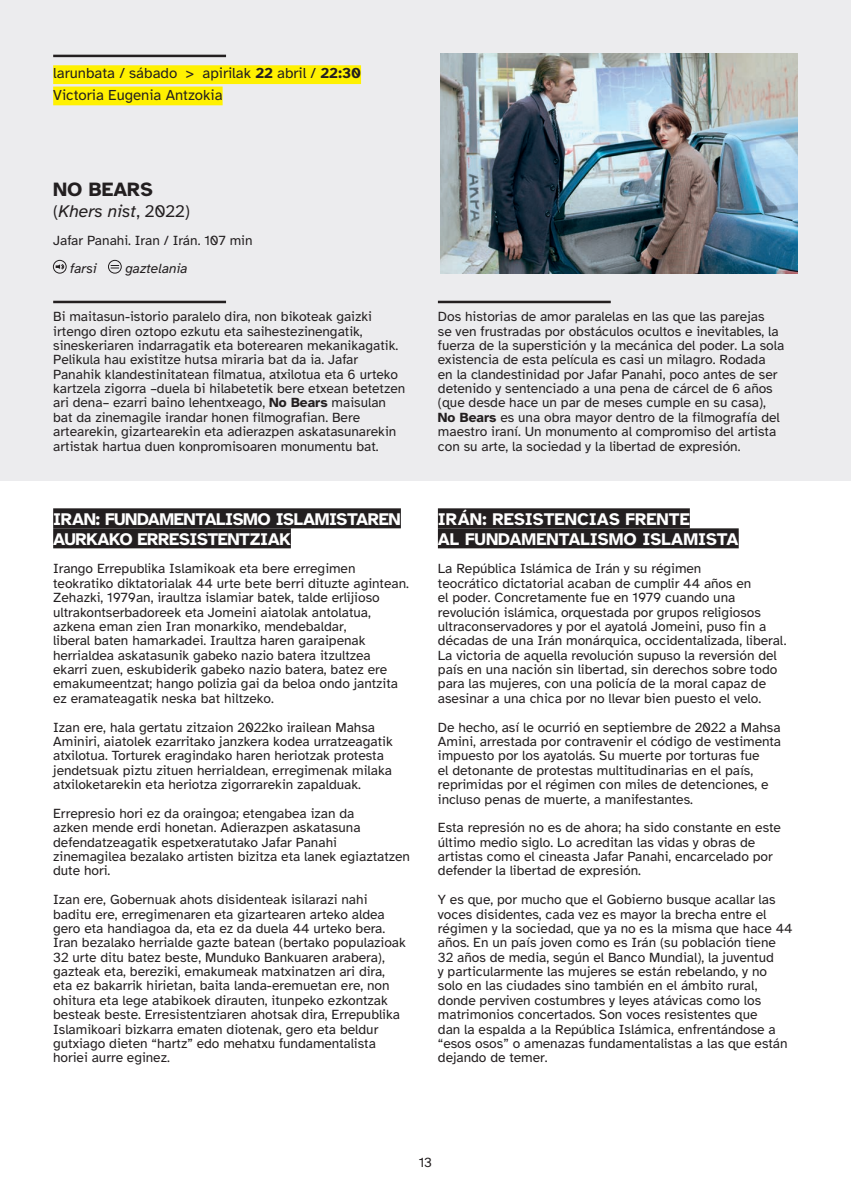
<style>
.page{position:relative;width:851px;height:1188px;background:#fff}
.page>*{position:absolute;margin:0;border:0;box-sizing:border-box;transform-origin:0 0}
.TITULO_PELICULA{font:700 20px "Atkinson Hyperlegible";color:#231f20}
.TITULO_TEMA{font:700 17.5px "Atkinson Hyperlegible";letter-spacing:-.025em;color:#fff}
.TITULO_TEMA-2{font:700 17.5px "Atkinson Hyperlegible";color:#fff}
.TITULO_IDIOMA_ORIGIN{font:italic 17.5px "Atkinson Hyperlegible";color:#231f20}
.FECHA_SUBRAYADO{font:15px "Atkinson Hyperlegible";color:#231f20}
.TEXTO_TEMA{font:13.75px/14.4px "Atkinson Hyperlegible";color:#231f20}
.SINOPSIS{font:13.75px/14.4px "Atkinson Hyperlegible";color:#231f20}
.FICHA_TECNICA{font:13.75px "Atkinson Hyperlegible";color:#231f20}
.FICHA_TECNICA-2{font:italic 13.75px "Atkinson Hyperlegible";color:#231f20}
.s1{font-weight:700}
.s2{font-style:normal}
</style>
<div class="page">
<div style="left:0;top:0;width:850px;height:480px;background:#ececee"></div>
<div style="left:53px;top:508px;width:348px;height:20px;background:#231f20"></div>
<div style="left:53px;top:528px;width:238px;height:20px;background:#231f20"></div>
<div style="left:438px;top:508px;width:251px;height:20px;background:#231f20"></div>
<div style="left:438px;top:528px;width:300px;height:20px;background:#231f20"></div>
<img style="left:440px;top:53px;width:357px;height:220px">
<hr style="left:438px;top:300px;width:172px;height:3px;background:#231f20">
<hr style="left:53px;top:300px;width:173px;height:3px;background:#231f20">
<svg style="left:56px;top:264px;width:8px;height:5px"></svg>
<div style="left:53px;top:260px;width:13px;height:13px;border:1px solid #231f20;border-radius:50%"></div>
<svg style="left:111px;top:265px;width:8px;height:3px"></svg>
<div style="left:108px;top:260px;width:13px;height:13px;border:1px solid #231f20;border-radius:50%"></div>
<div style="left:53px;top:65px;width:308px;height:19px;background:#fff101"></div>
<div style="left:53px;top:86px;width:169px;height:19px;background:#fff101"></div>
<hr style="left:53px;top:55px;width:173px;height:2px;background:#231f20">
<p class="FECHA_SUBRAYADO" style="left:53px;top:65px;width:309px">larunbata / sábado &gt; apirilak <span class="s1">22</span> abril / <span class="s1">22:30</span></p>
<p class="FECHA_SUBRAYADO" style="left:53px;top:86px;width:171px">Victoria Eugenia Antzokia</p>
<p class="TITULO_PELICULA" style="left:53px;top:177px;width:101px">NO BEARS</p>
<p class="TITULO_IDIOMA_ORIGIN" style="left:53px;top:201px;width:138px"><span class="s2">(</span>Khers nist<span class="s2">, 2022)</span></p>
<p class="FICHA_TECNICA" style="left:53px;top:233px;width:201px">Jafar Panahi. Iran / Irán. 107 min</p>
<p class="FICHA_TECNICA-2" style="left:70px;top:261px;width:28px">farsi</p>
<p class="FICHA_TECNICA-2" style="left:125px;top:261px;width:64px">gaztelania</p>
<p class="SINOPSIS" style="left:53px;top:309px;width:353px">Bi maitasun-istorio paralelo dira, non bikoteak gaizki irtengo diren oztopo ezkutu eta saihestezinengatik, sineskeriaren indarragatik eta boterearen mekanikagatik.<br>Pelikula hau existitze hutsa miraria bat da ia. Jafar Panahik klandestinitatean filmatua, atxilotua eta 6 urteko kartzela zigorra –duela bi hilabetetik bere etxean betetzen ari dena– ezarri baino lehentxeago, <span class="s1">No Bears</span> maisulan bat da zinemagile irandar honen filmografian. Bere artearekin, gizartearekin eta adierazpen askatasunarekin artistak hartua duen konpromisoaren monumentu bat.</p>
<p class="TITULO_TEMA" style="left:53px;top:508px;width:349px">IRAN: FUNDAMENTALISMO ISLAMISTAREN</p>
<p class="TITULO_TEMA" style="left:53px;top:528px;width:239px">AURKAKO ERRESISTENTZIAK</p>
<p class="TEXTO_TEMA" style="left:53px;top:561px;width:357px">Irango Errepublika Islamikoak eta bere erregimen teokratiko diktatorialak 44 urte bete berri dituzte agintean.<br>Zehazki, 1979an, iraultza islamiar batek, talde erlijioso ultrakontserbadoreek eta Jomeini aiatolak antolatua, azkena eman zien Iran monarkiko, mendebaldar,<br>liberal baten hamarkadei. Iraultza haren garaipenak herrialdea askatasunik gabeko nazio batera itzultzea<br>ekarri zuen, eskubiderik gabeko nazio batera, batez ere emakumeentzat; hango polizia gai da beloa ondo jantzita ez eramateagatik neska bat hiltzeko.</p>
<p class="TEXTO_TEMA" style="left:53px;top:719px;width:341px">Izan ere, hala gertatu zitzaion 2022ko irailean Mahsa Aminiri, aiatolek ezarritako janzkera kodea urratzeagatik atxilotua. Torturek eragindako haren heriotzak protesta jendetsuak piztu zituen herrialdean, erregimenak milaka atxiloketarekin eta heriotza zigorrarekin zapalduak.</p>
<p class="TEXTO_TEMA" style="left:53px;top:806px;width:358px">Errepresio hori ez da oraingoa; etengabea izan da<br>azken mende erdi honetan. Adierazpen askatasuna defendatzeagatik espetxeratutako Jafar Panahi zinemagilea bezalako artisten bizitza eta lanek egiaztatzen dute hori.</p>
<p class="TEXTO_TEMA" style="left:53px;top:892px;width:354px">Izan ere, Gobernuak ahots disidenteak isilarazi nahi baditu ere, erregimenaren eta gizartearen arteko aldea gero eta handiagoa da, eta ez da duela 44 urteko bera.<br>Iran bezalako herrialde gazte batean (bertako populazioak 32 urte ditu batez beste, Munduko Bankuaren arabera), gazteak eta, bereziki, emakumeak matxinatzen ari dira, eta ez bakarrik hirietan, baita landa-eremuetan ere, non ohitura eta lege atabikoek dirauten, itunpeko ezkontzak besteak beste. Erresistentziaren ahotsak dira, Errepublika Islamikoari bizkarra ematen diotenak, gero eta beldur gutxiago dieten “hartz” edo mehatxu fundamentalista horiei aurre eginez.</p>
<p class="SINOPSIS" style="left:438px;top:309px;width:348px">Dos historias de amor paralelas en las que las parejas<br>se ven frustradas por obstáculos ocultos e inevitables, la fuerza de la superstición y la mecánica del poder. La sola existencia de esta película es casi un milagro. Rodada<br>en la clandestinidad por Jafar Panahi, poco antes de ser detenido y sentenciado a una pena de cárcel de 6 años (que desde hace un par de meses cumple en su casa), <span class="s1">No Bears</span> es una obra mayor dentro de la filmografía del maestro iraní. Un monumento al compromiso del artista con su arte, la sociedad y la libertad de expresión.</p>
<p class="TITULO_TEMA-2" style="left:438px;top:508px;width:253px">IRÁN: RESISTENCIAS FRENTE</p>
<p class="TITULO_TEMA-2" style="left:438px;top:528px;width:302px">AL FUNDAMENTALISMO ISLAMISTA</p>
<p class="TEXTO_TEMA" style="left:438px;top:561px;width:350px">La República Islámica de Irán y su régimen<br>teocrático dictatorial acaban de cumplir 44 años en<br>el poder. Concretamente fue en 1979 cuando una revolución islámica, orquestada por grupos religiosos ultraconservadores y por el ayatolá Jomeini, puso fin a décadas de una Irán monárquica, occidentalizada, liberal.<br>La victoria de aquella revolución supuso la reversión del país en una nación sin libertad, sin derechos sobre todo para las mujeres, con una policía de la moral capaz de asesinar a una chica por no llevar bien puesto el velo.</p>
<p class="TEXTO_TEMA" style="left:438px;top:719px;width:344px">De hecho, así le ocurrió en septiembre de 2022 a Mahsa Amini, arrestada por contravenir el código de vestimenta impuesto por los ayatolás. Su muerte por torturas fue<br>el detonante de protestas multitudinarias en el país, reprimidas por el régimen con miles de detenciones, e incluso penas de muerte, a manifestantes.</p>
<p class="TEXTO_TEMA" style="left:438px;top:820px;width:344px">Esta represión no es de ahora; ha sido constante en este último medio siglo. Lo acreditan las vidas y obras de artistas como el cineasta Jafar Panahi, encarcelado por defender la libertad de expresión.</p>
<p class="TEXTO_TEMA" style="left:438px;top:892px;width:356px">Y es que, por mucho que el Gobierno busque acallar las voces disidentes, cada vez es mayor la brecha entre el régimen y la sociedad, que ya no es la misma que hace 44 años. En un país joven como es Irán (su población tiene 32 años de media, según el Banco Mundial), la juventud<br>y particularmente las mujeres se están rebelando, y no solo en las ciudades sino también en el ámbito rural, donde perviven costumbres y leyes atávicas como los matrimonios concertados. Son voces resistentes que<br>dan la espalda a la República Islámica, enfrentándose a “esos osos” o amenazas fundamentalistas a las que están dejando de temer.</p>
<p class="TEXTO_TEMA" style="left:418px;top:1154px;width:15px">13</p>
</div>
